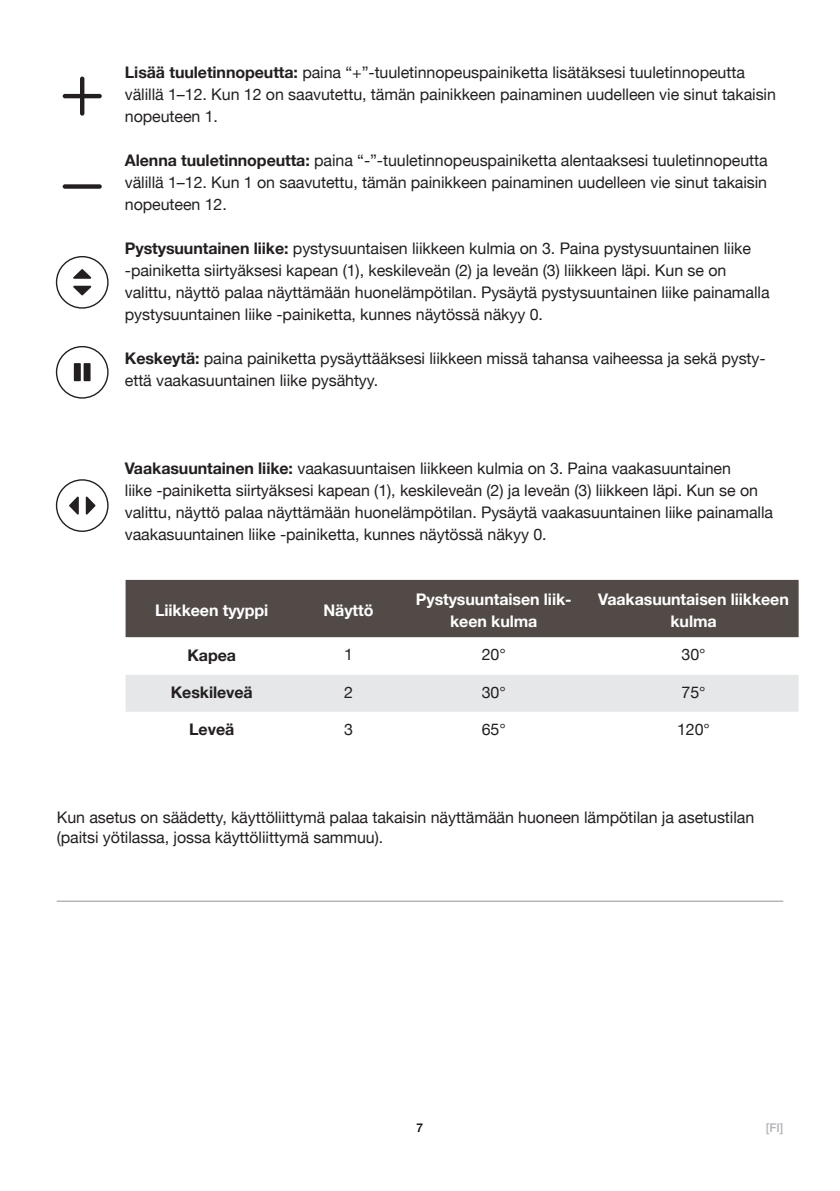
<style>
.page{position:relative;width:840px;height:1191px;background:#fff}
.page>*{position:absolute;margin:0;border:0;box-sizing:border-box;transform-origin:0 0}
.t1{font:16px/22px "Helvetica Neue";letter-spacing:-.005em;color:#231f20}
.t2{font:700 16px/22px "Helvetica Neue";letter-spacing:-.005em;color:#fff;text-align:center}
.t3{font:700 16px "Helvetica Neue";letter-spacing:-.005em;color:#231f20}
.t4{font:500 12px "Helvetica Neue";color:#b2b3b7}
.t5{font:500 12px "Helvetica Neue";color:#000}
.s1{font-weight:700}
</style>
<div class="page">
<hr style="left:57px;top:900px;width:725px;height:1px;background:#999190">
<svg style="left:63px;top:77px;width:39px;height:39px"></svg>
<div style="left:63px;top:184px;width:39px;height:5px;background:#231f20;border-radius:2px"></div>
<svg style="left:56px;top:346px;width:52px;height:53px"></svg>
<div style="left:74px;top:363px;width:7px;height:18px;background:#231f20"></div>
<div style="left:84px;top:363px;width:6px;height:18px;background:#231f20"></div>
<svg style="left:56px;top:256px;width:52px;height:53px"></svg>
<svg style="left:56px;top:479px;width:52px;height:53px"></svg>
<div style="left:125px;top:580px;width:673px;height:57px;background:#524a47"></div>
<div style="left:125px;top:675px;width:673px;height:36px;background:#e6e7e9"></div>
<p class="t1" style="left:125px;top:62px;width:652px"><span class="s1">Lisää tuuletinnopeutta:</span> paina “+”-tuuletinnopeuspainiketta lisätäksesi tuuletinnopeutta välillä 1–12. Kun 12 on saavutettu, tämän painikkeen painaminen uudelleen vie sinut takaisin nopeuteen 1.</p>
<p class="t1" style="left:125px;top:150px;width:644px;text-align:justify"><span class="s1">Alenna tuuletinnopeutta:</span> paina “-”-tuuletinnopeuspainiketta alentaaksesi tuuletinnopeutta välillä 1–12. Kun 1 on saavutettu, tämän painikkeen painaminen uudelleen vie sinut takaisin nopeuteen 12.</p>
<p class="t1" style="left:125px;top:238px;width:646px"><span class="s1">Pystysuuntainen liike:</span> pystysuuntaisen liikkeen kulmia on 3. Paina pystysuuntainen liike -painiketta siirtyäksesi kapean (1), keskileveän (2) ja leveän (3) liikkeen läpi. Kun se on valittu, näyttö palaa näyttämään huonelämpötilan. Pysäytä pystysuuntainen liike painamalla pystysuuntainen liike -painiketta, kunnes näytössä näkyy 0.</p>
<p class="t1" style="left:125px;top:348px;width:642px"><span class="s1">Keskeytä:</span> paina painiketta pysäyttääksesi liikkeen missä tahansa vaiheessa ja sekä pysty&shy;että vaakasuuntainen liike pysähtyy.</p>
<p class="t1" style="left:125px;top:458px;width:649px"><span class="s1">Vaakasuuntainen liike:</span> vaakasuuntaisen liikkeen kulmia on 3. Paina vaakasuuntainen<br>liike -painiketta siirtyäksesi kapean (1), keskileveän (2) ja leveän (3) liikkeen läpi. Kun se on valittu, näyttö palaa näyttämään huonelämpötilan. Pysäytä vaakasuuntainen liike painamalla vaakasuuntainen liike -painiketta, kunnes näytössä näkyy 0.</p>
<p class="t2" style="left:155px;top:600px;width:115px">Liikkeen tyyppi</p>
<p class="t2" style="left:323px;top:600px;width:51px">Näyttö</p>
<p class="t2" style="left:415px;top:589px;width:157px">Pystysuuntaisen liik&shy;keen kulma</p>
<p class="t2" style="left:598px;top:589px;width:192px">Vaakasuuntaisen liikkeen kulma</p>
<p class="t3" style="left:187px;top:642px;width:50px">Kapea</p>
<p class="t1" style="left:344px;top:644px;width:10px">1</p>
<p class="t1" style="left:481px;top:644px;width:26px">20°</p>
<p class="t1" style="left:681px;top:644px;width:26px">30°</p>
<p class="t3" style="left:171px;top:680px;width:83px">Keskileveä</p>
<p class="t1" style="left:344px;top:682px;width:10px">2</p>
<p class="t1" style="left:481px;top:682px;width:26px">30°</p>
<p class="t1" style="left:681px;top:682px;width:26px">75°</p>
<p class="t3" style="left:189px;top:717px;width:47px">Leveä</p>
<p class="t1" style="left:344px;top:719px;width:10px">3</p>
<p class="t1" style="left:481px;top:719px;width:26px">65°</p>
<p class="t1" style="left:676px;top:719px;width:34px">120°</p>
<p class="t1" style="left:57px;top:809px;width:698px;line-height:19.2px">Kun asetus on säädetty, käyttöliittymä palaa takaisin näyttämään huoneen lämpötilan ja asetustilan (paitsi yötilassa, jossa käyttöliittymä sammuu).</p>
<p class="t5" style="left:416px;top:1117px;width:8px">7</p>
<p class="t4" style="left:765px;top:1117px;width:19px">[FI]</p>
</div>
